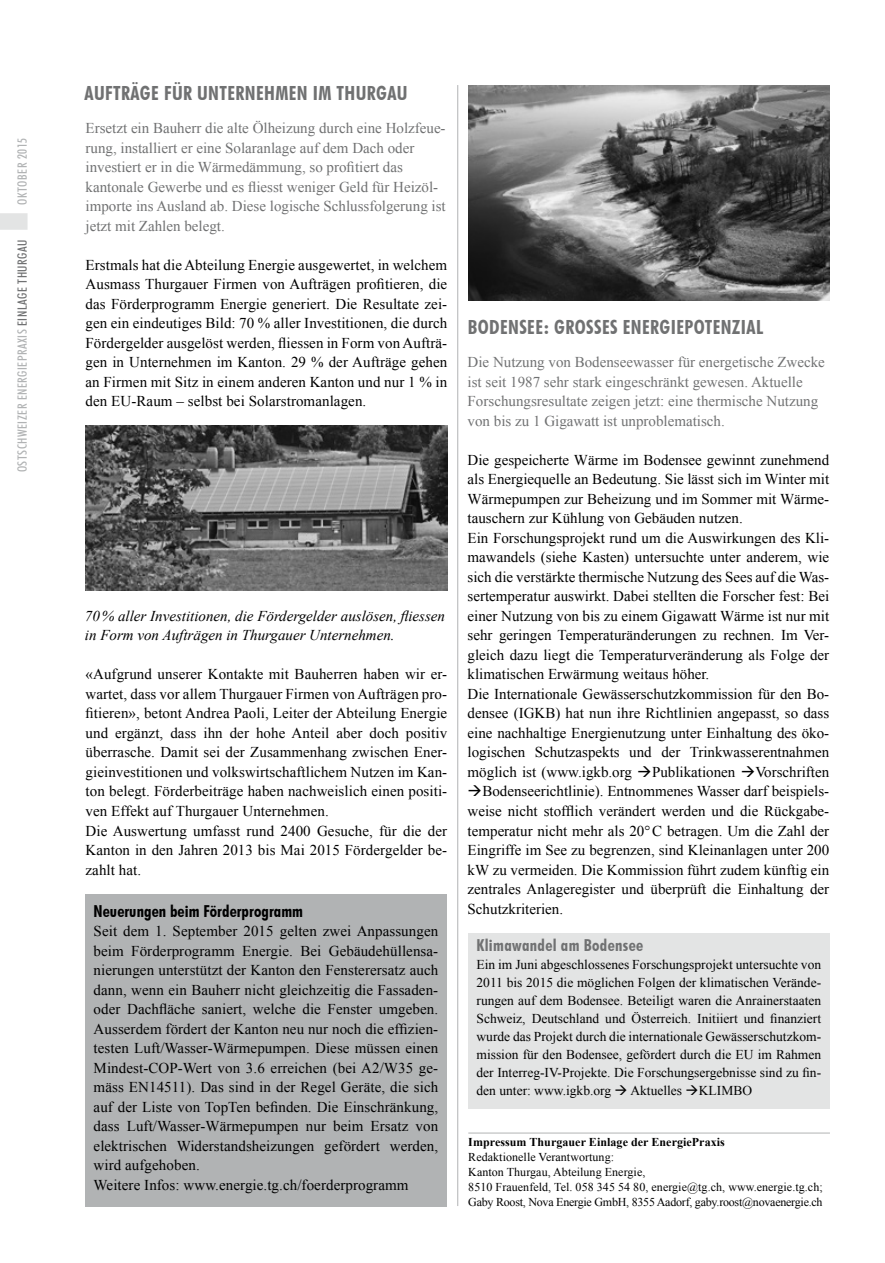
<style>
.page{position:relative;width:885px;height:1263px;background:#fff}
.page>*{position:absolute;margin:0;border:0;box-sizing:border-box;transform-origin:0 0}
.t1{font:700 condensed 19.5px "Futura BT";letter-spacing:.02em;color:#707172}
.t2{font:700 condensed 16.5px "Futura BT";letter-spacing:.005em;color:#000}
.t3{font:700 condensed 16.5px "Futura BT";letter-spacing:.02em;color:#707172}
.t4{font:15px/19.5px "Times New Roman";letter-spacing:.005em;color:#000}
.t5{font:15px/19.5px "Times New Roman";color:#707172}
.t6{font:italic 15px/19.5px "Times New Roman";color:#000}
.t7{font:13.5px/18px "Times New Roman";color:#000;text-align:justify}
.t8{font:500 condensed 12.75px "Futura BT";letter-spacing:.04em;color:#b1b3b4}
.t9{font:12px/15px "Times New Roman";letter-spacing:.005em;color:#000}
.t10{font:700 12px "Times New Roman";letter-spacing:.005em;color:#000}
.s1{color:#707172}
</style>
<div class="page">
<div style="left:468px;top:933px;width:362px;height:175px;background:#e3e4e4"></div>
<div style="left:0;top:213px;width:28px;height:17px;background:#e3e4e4"></div>
<hr style="left:457px;top:85px;width:1px;height:1121px;background:#b1b3b4">
<hr style="left:468px;top:1133px;width:361px;height:1px;background:#b1b3b4">
<div style="left:85px;top:894px;width:361px;height:312px;background:#b1b3b4"></div>
<img style="left:86px;top:425px;width:361px;height:165px">
<img style="left:468px;top:85px;width:361px;height:215px">
<p class="t8" style="left:14px;top:204px;width:68px;rotate:-90deg">OKTOBER 2015</p>
<p class="t8" style="left:14px;top:472px;width:234px;rotate:-90deg">OSTSCHWEIZER ENERGIEPRAXIS <span class="s1">EINLAGE THURGAU</span></p>
<h1 class="t1" style="left:85px;top:81px;width:324px">AUFTRÄGE FÜR UNTERNEHMEN IM THURGAU</h1>
<p class="t5" style="left:86px;top:118px;width:361px">Ersetzt ein Bauherr die alte Ölheizung durch eine Holzfeue&shy;rung, installiert er eine Solaranlage auf dem Dach oder investiert er in die Wärmedämmung, so profitiert das kantonale Gewerbe und es fliesst weniger Geld für Heizöl&shy;importe ins Ausland ab. Diese logische Schlussfolgerung ist jetzt mit Zahlen belegt.</p>
<p class="t4" style="left:86px;top:255px;width:363px;text-align:justify">Erstmals hat die Abteilung Energie ausgewertet, in welchem Ausmass Thurgauer Firmen von Aufträgen profitieren, die das Förderprogramm Energie generiert. Die Resultate zei&shy;gen ein eindeutiges Bild: 70 % aller Investitionen, die durch Fördergelder ausgelöst werden, fliessen in Form von Aufträ&shy;gen in Unternehmen im Kanton. 29 % der Aufträge gehen an Firmen mit Sitz in einem anderen Kanton und nur 1 % in den EU-Raum – selbst bei Solarstromanlagen.</p>
<p class="t6" style="left:85px;top:606px;width:361px">70 % aller Investitionen, die Fördergelder auslösen, fliessen in Form von Aufträgen in Thurgauer Unternehmen.</p>
<p class="t4" style="left:86px;top:664px;width:363px">«Aufgrund unserer Kontakte mit Bauherren haben wir er&shy;wartet, dass vor allem Thurgauer Firmen von Aufträgen pro&shy;fitieren», betont Andrea Paoli, Leiter der Abteilung Energie und ergänzt, dass ihn der hohe Anteil aber doch positiv überrasche. Damit sei der Zusammenhang zwischen Ener&shy;gieinvestitionen und volkswirtschaftlichem Nutzen im Kan&shy;ton belegt. Förderbeiträge haben nachweislich einen positi&shy;ven Effekt auf Thurgauer Unternehmen.<br>Die Auswertung umfasst rund 2400 Gesuche, für die der Kanton in den Jahren 2013 bis Mai 2015 Fördergelder be&shy;zahlt hat.</p>
<p class="t2" style="left:94px;top:901px;width:211px">Neuerungen beim Förderprogramm</p>
<p class="t4" style="left:94px;top:921px;width:346px">Seit dem 1. September 2015 gelten zwei Anpassungen beim Förderprogramm Energie. Bei Gebäudehüllensa&shy;nierungen unterstützt der Kanton den Fensterersatz auch dann, wenn ein Bauherr nicht gleichzeitig die Fassaden&shy;oder Dachfläche saniert, welche die Fenster umgeben.<br>Ausserdem fördert der Kanton neu nur noch die effizien&shy;testen Luft/Wasser-Wärmepumpen. Diese müssen einen Mindest-COP-Wert von 3.6 erreichen (bei A2/W35 ge&shy;mäss EN14511). Das sind in der Regel Geräte, die sich auf der Liste von TopTen befinden. Die Einschränkung, dass Luft/Wasser-Wärmepumpen nur beim Ersatz von elektrischen Widerstandsheizungen gefördert werden, wird aufgehoben.<br>Weitere Infos: www.energie.tg.ch/foerderprogramm</p>
<h1 class="t1" style="left:468px;top:315px;width:297px">BODENSEE: GROSSES ENERGIEPOTENZIAL</h1>
<p class="t5" style="left:467px;top:352px;width:359px">Die Nutzung von Bodenseewasser für energetische Zwecke ist seit 1987 sehr stark eingeschränkt gewesen. Aktuelle Forschungsresultate zeigen jetzt: eine thermische Nutzung von bis zu 1 Gigawatt ist unproblematisch.</p>
<p class="t4" style="left:467px;top:450px;width:363px">Die gespeicherte Wärme im Bodensee gewinnt zunehmend als Energiequelle an Bedeutung. Sie lässt sich im Winter mit Wärmepumpen zur Beheizung und im Sommer mit Wärme&shy;tauschern zur Kühlung von Gebäuden nutzen.<br>Ein Forschungsprojekt rund um die Auswirkungen des Kli&shy;mawandels (siehe Kasten) untersuchte unter anderem, wie sich die verstärkte thermische Nutzung des Sees auf die Was&shy;sertemperatur auswirkt. Dabei stellten die Forscher fest: Bei einer Nutzung von bis zu einem Gigawatt Wärme ist nur mit sehr geringen Temperaturänderungen zu rechnen. Im Ver&shy;gleich dazu liegt die Temperaturveränderung als Folge der klimatischen Erwärmung weitaus höher.<br>Die Internationale Gewässerschutzkommission für den Bo&shy;densee (IGKB) hat nun ihre Richtlinien angepasst, so dass eine nachhaltige Energienutzung unter Einhaltung des öko&shy;logischen Schutzaspekts und der Trinkwasserentnahmen möglich ist (www.igkb.org →Publikationen →Vorschriften</p>
<p class="t4" style="left:467px;top:781px;width:363px;text-align:justify">→Bodenseerichtlinie). Entnommenes Wasser darf beispiels&shy;weise nicht stofflich verändert werden und die Rückgabe&shy;temperatur nicht mehr als 20°C betragen. Um die Zahl der Eingriffe im See zu begrenzen, sind Kleinanlagen unter 200 kW zu vermeiden. Die Kommission führt zudem künftig ein zentrales Anlageregister und überprüft die Einhaltung der Schutzkriterien.</p>
<p class="t3" style="left:476px;top:935px;width:168px">Klimawandel am Bodensee</p>
<p class="t7" style="left:476px;top:956px;width:346px">Ein im Juni abgeschlossenes Forschungsprojekt untersuchte von 2011 bis 2015 die möglichen Folgen der klimatischen Verände&shy;rungen auf dem Bodensee. Beteiligt waren die Anrainerstaaten Schweiz, Deutschland und Österreich. Initiiert und finanziert wurde das Projekt durch die internationale Gewässerschutzkom&shy;mission für den Bodensee, gefördert durch die EU im Rahmen der Interreg-IV-Projekte. Die Forschungsergebnisse sind zu fin&shy;den unter: www.igkb.org → Aktuelles →KLIMBO</p>
<p class="t10" style="left:468px;top:1134px;width:258px">Impressum Thurgauer Einlage der EnergiePraxis</p>
<p class="t9" style="left:468px;top:1149px;width:356px">Redaktionelle Verantwortung:<br>Kanton Thurgau, Abteilung Energie,<br>8510 Frauenfeld, Tel. 058 345 54 80, energie@tg.ch, www.energie.tg.ch; Gaby Roost, Nova Energie GmbH, 8355 Aadorf, gaby.roost@novaenergie.ch</p>
</div>
